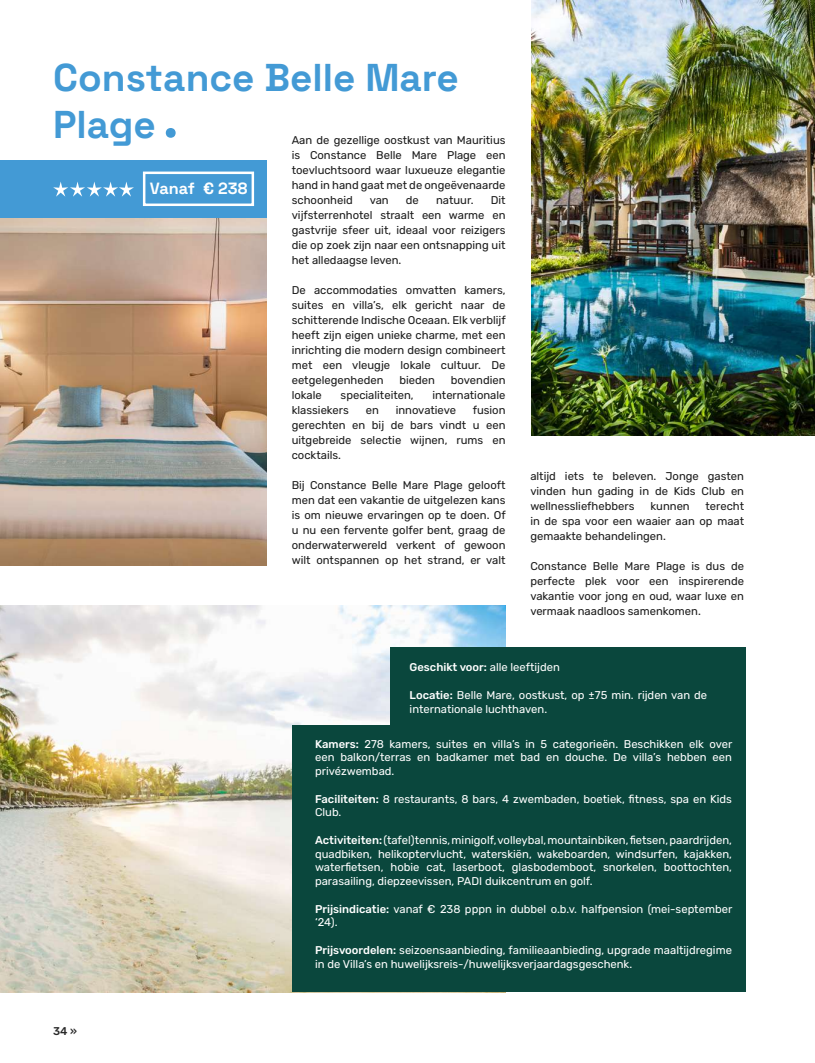
<style>
.page{position:relative;width:815px;height:1063px;background:#fff}
.page>*{position:absolute;margin:0;border:0;box-sizing:border-box;transform-origin:0 0}
.t1{font:300 38.75px/46.5px "Space Grotesk";color:#439ad5}
.t2{font:300 16.25px "Space Grotesk";color:#fff}
.t3{font:11.25px/15px "Rubik";color:#1c1c1c;text-align:justify}
.t4{font:11.25px/13.8px "Rubik";color:#fff}
.t5{font:500 11.25px "Rubik";color:#292929}
.s1{font-weight:500}
</style>
<div class="page">
<img style="left:0;top:606px;width:506px;height:386px">
<img style="left:531px;top:0;width:284px;height:436px">
<svg style="left:166px;top:128px;width:10px;height:10px"></svg>
<img style="left:0;top:218px;width:267px;height:348px">
<div style="left:0;top:160px;width:267px;height:58px;background:#439ad5"></div>
<div style="left:143px;top:172px;width:111px;height:34px;border:2px solid #fff"></div>
<div style="left:292px;top:725px;width:453px;height:267px;background:#0a473d"></div>
<div style="left:390px;top:647px;width:355px;height:252px;background:#0a473d"></div>
<svg style="left:53px;top:182px;width:81px;height:15px"></svg>
<h1 class="t1" style="left:53px;top:52px;width:407px">Constance Belle Mare<br>Plage</h1>
<p class="t3" style="left:292px;top:133px;width:215px">Aan de gezellige oostkust van Mauritius is Constance Belle Mare Plage een toevluchtsoord waar luxueuze elegantie hand in hand gaat met de ongeëvenaarde schoonheid</p>
<h2 class="t2" style="left:150px;top:176px;width:99px">Vanaf € 238</h2>
<p class="t3" style="left:292px;top:193px;width:215px;text-indent:199px">Dit vijfsterrenhotel straalt een warme en gastvrije sfeer uit, ideaal voor reizigers die op zoek zijn naar een ontsnapping uit het alledaagse leven.</p>
<p class="t3" style="left:292px;top:283px;width:216px">De accommodaties omvatten kamers, suites en villa’s, elk gericht naar de schitterende Indische Oceaan. Elk verblijf heeft zijn eigen unieke charme, met een inrichting die modern design combineert met een vleugje lokale cultuur. De eetgelegenheden</p>
<p class="t3" style="left:370px;top:193px;width:21px">van</p>
<p class="t3" style="left:406px;top:193px;width:14px">de</p>
<p class="t3" style="left:436px;top:193px;width:39px">natuur.</p>
<p class="t3" style="left:399px;top:373px;width:37px">bieden</p>
<p class="t3" style="left:451px;top:373px;width:56px">bovendien</p>
<p class="t3" style="left:292px;top:388px;width:32px">lokale</p>
<p class="t3" style="left:341px;top:388px;width:75px">specialiteiten,</p>
<p class="t3" style="left:432px;top:388px;width:75px">internationale</p>
<p class="t3" style="left:292px;top:403px;width:59px">klassiekers</p>
<p class="t3" style="left:366px;top:403px;width:15px">en</p>
<p class="t3" style="left:396px;top:403px;width:62px">innovatieve</p>
<p class="t3" style="left:292px;top:403px;width:215px;text-indent:181px">fusion gerechten en bij de bars vindt u een uitgebreide selectie wijnen, rums en cocktails.</p>
<p class="t3" style="left:292px;top:478px;width:216px">Bij Constance Belle Mare Plage gelooft men dat een vakantie de uitgelezen kans is om nieuwe ervaringen op te doen. Of u nu een fervente golfer bent, graag de onderwaterwereld verkent of gewoon wilt ontspannen op het strand, er valt</p>
<p class="t3" style="left:530px;top:469px;width:215px">altijd iets te beleven. Jonge gasten vinden hun gading in de Kids Club en wellnessliefhebbers</p>
<p class="t3" style="left:530px;top:499px;width:215px;text-indent:175px">terecht in de spa voor een waaier aan op maat gemaakte behandelingen.</p>
<p class="t3" style="left:530px;top:559px;width:215px">Constance Belle Mare Plage is dus de perfecte plek voor een inspirerende vakantie voor jong en oud, waar luxe en vermaak naadloos samenkomen.</p>
<p class="t3" style="left:650px;top:499px;width:41px">kunnen</p>
<p class="t5" style="left:53px;top:1025px;width:25px">34 »</p>
<p class="t4" style="left:410px;top:661px;width:152px"><span class="s1">Geschikt voor:</span> alle leeftijden</p>
<p class="t4" style="left:410px;top:688px;width:299px"><span class="s1">Locatie:</span> Belle Mare, oostkust, op ±75 min. rijden van de internationale luchthaven.</p>
<p class="t4" style="left:315px;top:737px;width:419px;text-align:justify"><span class="s1">Kamers:</span> 278 kamers, suites en villa’s in 5 categorieën. Beschikken elk over een balkon/terras en badkamer met bad en douche. De villa’s hebben een privézwembad.</p>
<p class="t4" style="left:315px;top:792px;width:418px"><span class="s1">Faciliteiten:</span> 8 restaurants, 8 bars, 4 zwembaden, boetiek, fitness, spa en Kids<br>Club.</p>
<p class="t4" style="left:315px;top:833px;width:418px;text-align:justify"><span class="s1">Activiteiten:</span> (tafel)tennis, minigolf, volleybal, mountainbiken, fietsen, paardrijden, quadbiken, helikoptervlucht, waterskiën, wakeboarden, windsurfen, kajakken, waterfietsen, hobie cat, laserboot, glasbodemboot, snorkelen, boottochten, parasailing, diepzeevissen, PADI duikcentrum en golf.</p>
<p class="t4" style="left:315px;top:902px;width:419px"><span class="s1">Prijsindicatie:</span> vanaf € 238 pppn in dubbel o.b.v. halfpension (mei-september ‘24).</p>
<p class="t4" style="left:315px;top:943px;width:418px"><span class="s1">Prijsvoordelen:</span> seizoensaanbieding, familieaanbieding, upgrade maaltijdregime in de Villa’s en huwelijksreis-/huwelijksverjaardagsgeschenk.</p>
</div>
